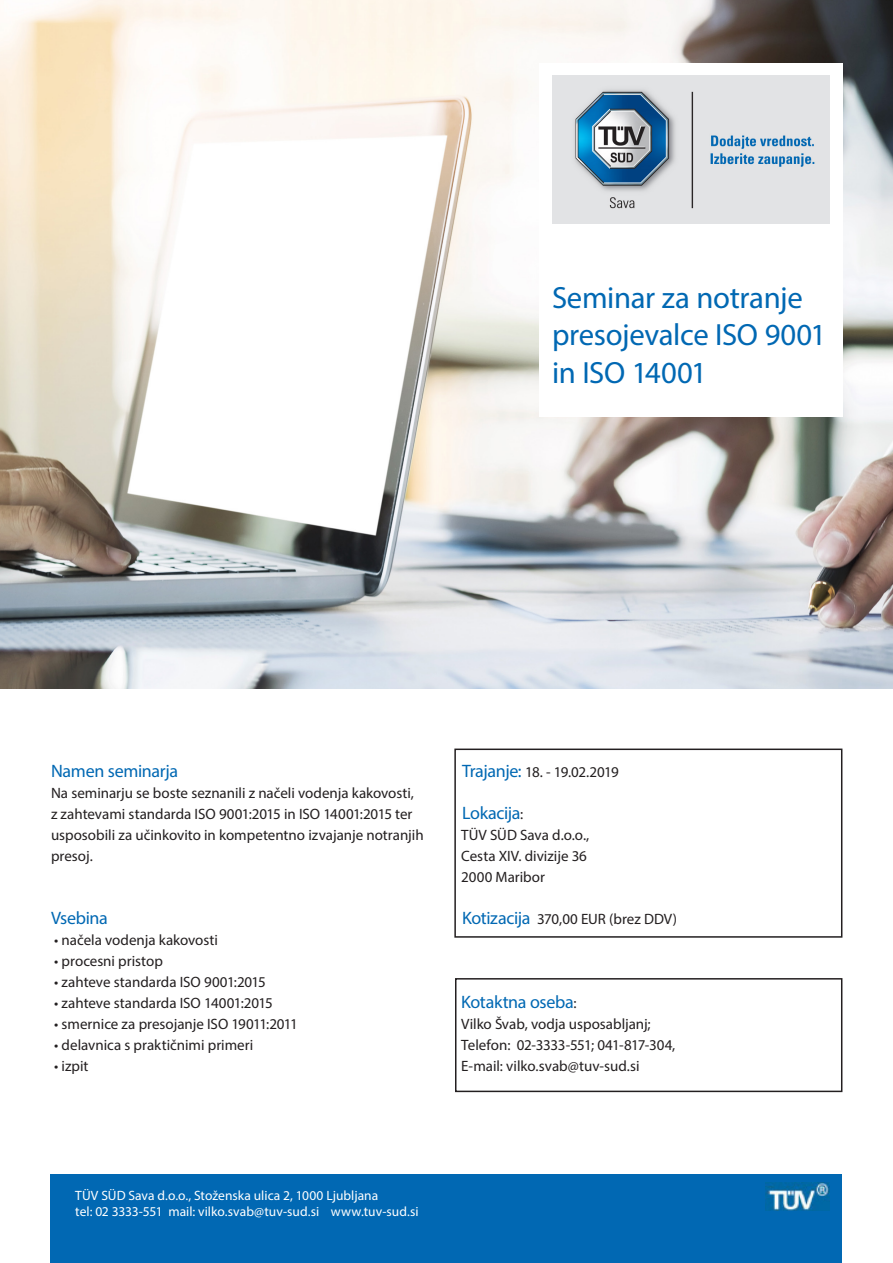
<style>
.page{position:relative;width:893px;height:1263px;background:#fff}
.page>*{position:absolute;margin:0;border:0;box-sizing:border-box;transform-origin:0 0}
.t1{font:30.75px/37.5px "Myriad Pro";letter-spacing:-.015em;color:#0168b3}
.t2{font:18px "Myriad Pro";letter-spacing:-.02em;color:#0168b3}
.t3{font:15px/21px "Myriad Pro";color:#231f20}
.t4{font:15px "Myriad Pro";letter-spacing:-.045em;color:#231f20}
.t5{font:13.5px/16.5px "Myriad Pro";color:#fff}
.s1{font-size:18px;color:#0168b3}
.s2{font-size:15px;color:#231f20}
</style>
<div class="page">
<div style="left:51px;top:1174px;width:791px;height:89px;background:#0168b3"></div>
<img style="left:765px;top:1183px;width:65px;height:28px">
<img style="left:0;top:0;width:893px;height:689px">
<div style="left:539px;top:63px;width:303px;height:354px;background:#fff"></div>
<img style="left:552px;top:76px;width:278px;height:148px">
<div style="left:454px;top:748px;width:388px;height:190px;border:2px solid #231f20"></div>
<div style="left:455px;top:978px;width:387px;height:114px;border:2px solid #231f20"></div>
<h1 class="t1" style="left:552px;top:278px;width:276px">Seminar za notranje presojevalce ISO 9001 in ISO 14001</h1>
<p class="t2" style="left:51px;top:760px;width:128px">Namen seminarja</p>
<p class="t3" style="left:51px;top:782px;width:374px">Na seminarju se boste seznanili z načeli vodenja kakovosti, z zahtevami standarda ISO 9001:2015 in ISO 14001:2015 ter usposobili za učinkovito in kompetentno izvajanje notranjih presoj.</p>
<p class="t2" style="left:51px;top:907px;width:58px">Vsebina</p>
<p class="t3" style="left:54px;top:929px;width:165px">• načela vodenja kakovosti</p>
<p class="t3" style="left:54px;top:950px;width:110px">• procesni pristop</p>
<p class="t3" style="left:54px;top:971px;width:213px">• zahteve standarda ISO 9001:2015</p>
<p class="t3" style="left:54px;top:992px;width:220px">• zahteve standarda ISO 14001:2015</p>
<p class="t3" style="left:54px;top:1013px;width:245px">• smernice za presojanje ISO 19011:2011</p>
<p class="t3" style="left:54px;top:1034px;width:201px">• delavnica s praktičnimi primeri</p>
<p class="t3" style="left:54px;top:1055px;width:36px">• izpit</p>
<p class="t4" style="left:462px;top:763px;width:158px"><span class="s1">Trajanje:</span> 18. - 19.02.2019</p>
<p class="t2" style="left:462px;top:802px;width:63px">Lokacija<span class="s2">:</span></p>
<p class="t3" style="left:461px;top:824px;width:130px">TÜV SÜD Sava d.o.o.,<br>Cesta XIV. divizije 36<br>2000 Maribor</p>
<p class="t3" style="left:462px;top:908px;width:216px"><span class="s1">Kotizacija</span> 370,00 EUR (brez DDV)</p>
<p class="t2" style="left:461px;top:991px;width:117px">Kotaktna oseba<span class="s2">:</span></p>
<p class="t3" style="left:461px;top:1013px;width:216px">Vilko Švab, vodja usposabljanj;<br>Telefon: 02-3333-551; 041-817-304,<br>E-mail: vilko.svab@tuv-sud.si</p>
<p class="t5" style="left:75px;top:1187px;width:345px">TÜV SÜD Sava d.o.o., Stoženska ulica 2, 1000 Ljubljana<br>tel: 02 3333-551 mail: vilko.svab@tuv-sud.si www.tuv-sud.si</p>
</div>
